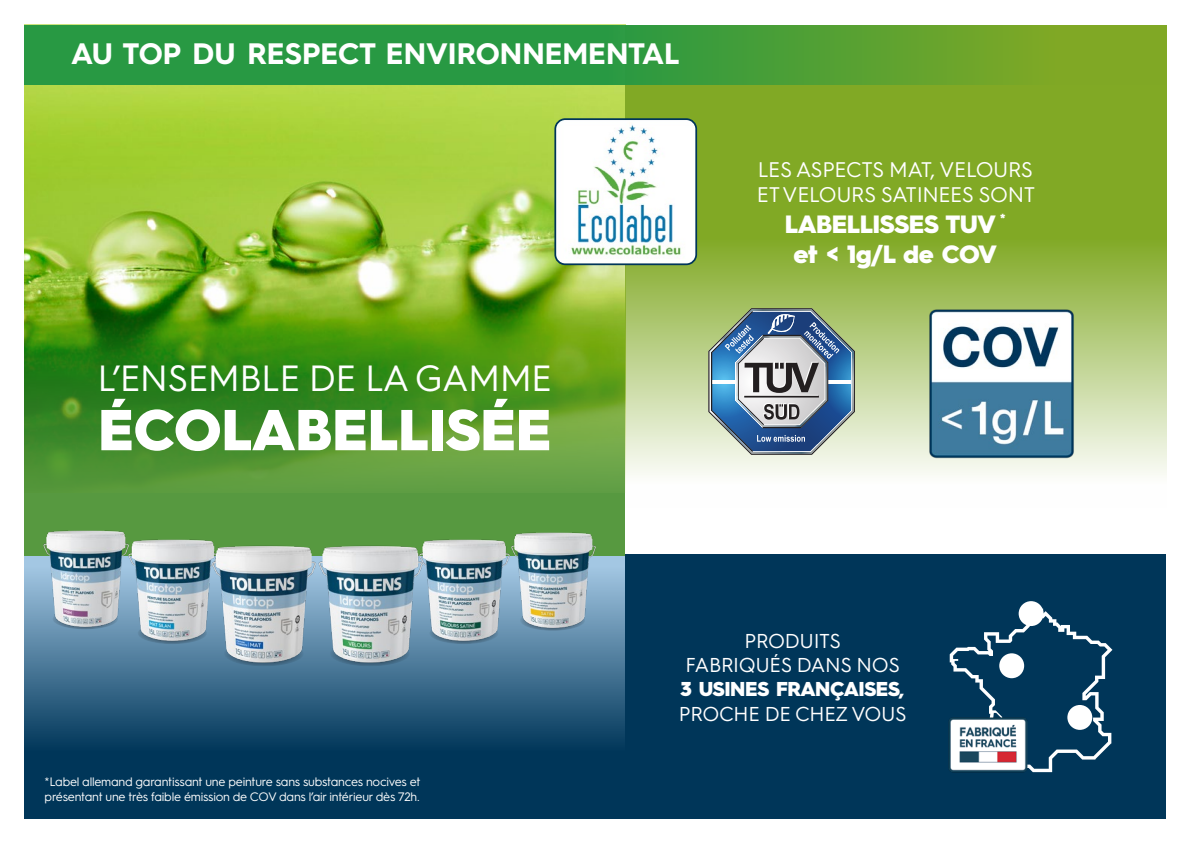
<style>
.page{position:relative;width:1191px;height:844px;background:#fff}
.page>*{position:absolute;margin:0;border:0;box-sizing:border-box;transform-origin:0 0}
.t1{font:900 57.75px "Hurme Geometric Sans 3";letter-spacing:-.005em;color:#fff}
.t2{font:36.57px "Hurme Geometric Sans 3";letter-spacing:-.02em;color:#fff}
.t3{font:700 29.57px "Hurme Geometric Sans 3";color:#fff}
.t4{font:900 25.03px/30.1px "Hurme Geometric Sans 3";letter-spacing:-.02em;color:#fff;text-align:center}
.t5{font:21.18px/25.4px "Hurme Geometric Sans 3";letter-spacing:-.02em;color:#fff}
.t6{font:20.12px/24.2px "Hurme Geometric Sans 3";letter-spacing:-.02em;color:#fff;text-align:center}
.t7{font:900 20.12px "Hurme Geometric Sans 3";letter-spacing:-.02em;color:#fff}
.t8{font:12.25px/14.7px "Hurme Geometric Sans 3";letter-spacing:-.02em;color:#fff}
</style>
<div class="page">
<div style="left:24px;top:554px;width:1141px;height:265px;background:#003659"></div>
<svg style="left:24px;top:555px;width:601px;height:184px;background:#3a6a8a"></svg>
<div style="left:24px;top:25px;width:601px;height:530px;background:#579940"></div>
<img style="left:24px;top:25px;width:601px;height:462px">
<svg style="left:625px;top:84px;width:541px;height:407px;background:#a2bf5f"></svg>
<img style="left:555px;top:119px;width:141px;height:145px">
<div style="left:554px;top:118px;width:143px;height:147px;border:2px solid #003659;border-radius:10px"></div>
<img style="left:929px;top:308px;width:145px;height:150px">
<svg style="left:708px;top:308px;width:147px;height:146px;background:#7e96a6"></svg>
<svg style="left:949px;top:608px;width:163px;height:164px"></svg>
<div style="left:1018px;top:601px;width:25px;height:25px;background:#fff;border-radius:50%"></div>
<div style="left:999px;top:653px;width:25px;height:25px;background:#fff;border-radius:50%"></div>
<div style="left:1067px;top:704px;width:25px;height:25px;background:#fff;border-radius:50%"></div>
<img style="left:949px;top:716px;width:78px;height:56px">
<svg style="left:25px;top:25px;width:1141px;height:59px;background:#419d3a"></svg>
<svg style="left:138px;top:622px;width:69px;height:22px"></svg>
<img style="left:127px;top:539px;width:87px;height:103px">
<div style="left:224px;top:641px;width:80px;height:25px;background:#406580;border-radius:50%"></div>
<img style="left:211px;top:544px;width:211px;height:119px">
<svg style="left:330px;top:641px;width:80px;height:25px;background:#9fb3b5"></svg>
<svg style="left:429px;top:622px;width:69px;height:22px"></svg>
<img style="left:418px;top:539px;width:91px;height:103px">
<svg style="left:520px;top:610px;width:65px;height:20px"></svg>
<img style="left:509px;top:532px;width:86px;height:96px">
<svg style="left:53px;top:608px;width:65px;height:21px"></svg>
<img style="left:42px;top:530px;width:86px;height:97px">
<h3 class="t3" style="left:71px;top:33px;width:610px">AU TOP DU RESPECT ENVIRONNEMENTAL</h3>
<h2 class="t2" style="left:97px;top:352px;width:456px">L’ENSEMBLE DE LA GAMME</h2>
<h1 class="t1" style="left:98px;top:389px;width:455px">ÉCOLABELLISÉE</h1>
<h3 class="t5" style="left:757px;top:155px;width:280px">LES ASPECTS MAT, VELOURS<br>ET VELOURS SATINEES SONT</h3>
<h3 class="t4" style="left:785px;top:207px;width:222px">LABELLISSES TUV <sup>* </sup>et &lt; 1g/L de COV</h3>
<p class="t8" style="left:45px;top:773px;width:377px">*Label allemand garantissant une peinture sans substances nocives et présentant une très faible émission de COV dans l’air intérieur dès 72h.</p>
<h3 class="t6" style="left:685px;top:627px;width:216px">PRODUITS<br>FABRIQUÉS DANS NOS</h3>
<h3 class="t7" style="left:680px;top:675px;width:225px">3 USINES FRANÇAISES,</h3>
<h3 class="t6" style="left:678px;top:699px;width:229px">PROCHE DE CHEZ VOUS</h3>
</div>
